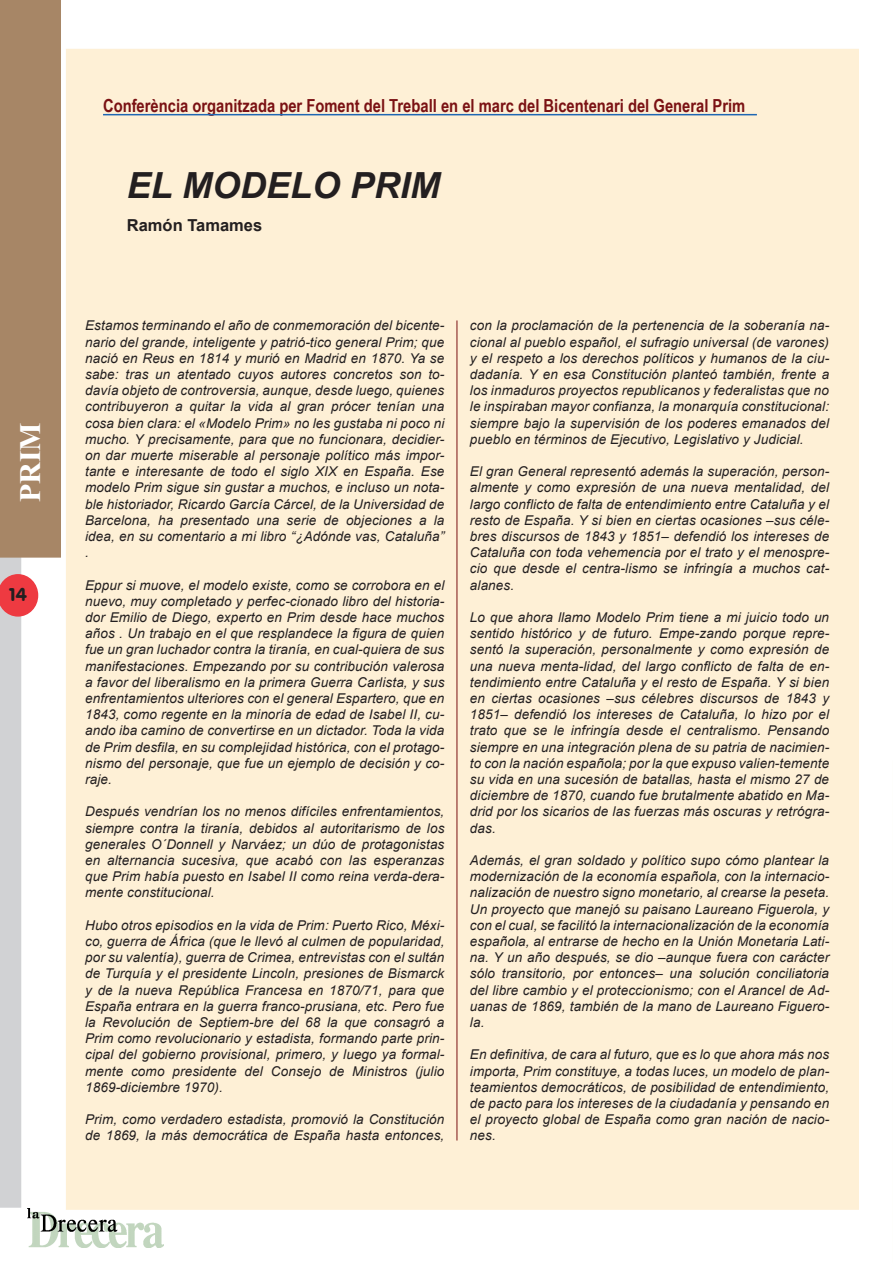
<style>
.page{position:relative;width:893px;height:1263px;background:#fff}
.page>*{position:absolute;margin:0;border:0;box-sizing:border-box;transform-origin:0 0}
.t1{font:italic 700 36px "Arial";color:#231f20}
.t2{font:700 30px "Times New Roman";color:#fff}
.t3{font:700 18px "Arial Narrow";color:#7a1113}
.t4{font:18px "VAG Rounded BT";color:#231f20}
.t5{font:700 16.5px "Arial";color:#231f20}
.t6{font:italic 13.5px/16.2px "Arial";letter-spacing:.01em;color:#231f20;text-align:justify}
</style>
<div class="page">
<img style="left:27px;top:1209px;width:136px;height:38px">
<hr style="left:892px;top:761px;width:1px;height:502px;background:#fee2b2">
<div style="left:67px;top:50px;width:791px;height:1159px;background:#fef0d6"></div>
<hr style="left:457px;top:320px;width:1px;height:820px;background:#7a1113">
<hr style="left:103px;top:114px;width:654px;height:1px;background:#1f67b3">
<svg style="left:0;top:0;width:61px;height:1208px"></svg>
<h2 class="t2" style="left:13px;top:502px;width:81px;rotate:-90deg">PRIM</h2>
<h3 class="t4" style="left:9px;top:583px;width:19px">14</h3>
<h3 class="t3" style="left:103px;top:95px;width:644px">Conferència organitzada per Foment del Treball en el marc del Bicentenari del General Prim</h3>
<h1 class="t1" style="left:127px;top:161px;width:315px">EL MODELO PRIM</h1>
<p class="t5" style="left:127px;top:214px;width:137px">Ramón Tamames</p>
<p class="t6" style="left:85px;top:318px;width:361px">Estamos terminando el año de conmemoración del bicente&shy;nario del grande, inteligente y patrió-tico general Prim; que nació en Reus en 1814 y murió en Madrid en 1870. Ya se sabe: tras un atentado cuyos autores concretos son to&shy;davía objeto de controversia, aunque, desde luego, quienes contribuyeron a quitar la vida al gran prócer tenían una cosa bien clara: el «Modelo Prim» no les gustaba ni poco ni mucho. Y precisamente, para que no funcionara, decidier&shy;on dar muerte miserable al personaje político más impor&shy;tante e interesante de todo el siglo XIX en España. Ese modelo Prim sigue sin gustar a muchos, e incluso un nota&shy;ble historiador, Ricardo García Cárcel, de la Universidad de Barcelona, ha presentado una serie de objeciones a la idea, en su comentario a mi libro “¿Adónde vas, Cataluña” .</p>
<p class="t6" style="left:85px;top:577px;width:361px">Eppur si muove, el modelo existe, como se corrobora en el nuevo, muy completado y perfec-cionado libro del historia&shy;dor Emilio de Diego, experto en Prim desde hace muchos años . Un trabajo en el que resplandece la figura de quien fue un gran luchador contra la tiranía, en cual-quiera de sus manifestaciones. Empezando por su contribución valerosa a favor del liberalismo en la primera Guerra Carlista, y sus enfrentamientos ulteriores con el general Espartero, que en 1843, como regente en la minoría de edad de Isabel II, cu&shy;ando iba camino de convertirse en un dictador. Toda la vida de Prim desfila, en su complejidad histórica, con el protago&shy;nismo del personaje, que fue un ejemplo de decisión y co&shy;raje.</p>
<p class="t6" style="left:85px;top:804px;width:361px">Después vendrían los no menos difíciles enfrentamientos, siempre contra la tiranía, debidos al autoritarismo de los generales O´Donnell y Narváez; un dúo de protagonistas en alternancia sucesiva, que acabó con las esperanzas que Prim había puesto en Isabel II como reina verda-dera&shy;mente constitucional.</p>
<p class="t6" style="left:85px;top:917px;width:361px">Hubo otros episodios en la vida de Prim: Puerto Rico, Méxi&shy;co, guerra de África (que le llevó al culmen de popularidad, por su valentía), guerra de Crimea, entrevistas con el sultán de Turquía y el presidente Lincoln, presiones de Bismarck y de la nueva República Francesa en 1870/71, para que España entrara en la guerra franco-prusiana, etc. Pero fue la Revolución de Septiem-bre del 68 la que consagró a Prim como revolucionario y estadista, formando parte prin&shy;cipal del gobierno provisional, primero, y luego ya formal&shy;mente como presidente del Consejo de Ministros (julio 1869-diciembre 1970).</p>
<p class="t6" style="left:85px;top:1111px;width:361px">Prim, como verdadero estadista, promovió la Constitución de 1869, la más democrática de España hasta entonces,</p>
<p class="t6" style="left:470px;top:318px;width:361px">con la proclamación de la pertenencia de la soberanía na&shy;cional al pueblo español, el sufragio universal (de varones) y el respeto a los derechos políticos y humanos de la ciu&shy;dadanía. Y en esa Constitución planteó también, frente a los inmaduros proyectos republicanos y federalistas que no le inspiraban mayor confianza, la monarquía constitucional: siempre bajo la supervisión de los poderes emanados del pueblo en términos de Ejecutivo, Legislativo y Judicial.</p>
<p class="t6" style="left:470px;top:463px;width:361px">El gran General representó además la superación, person&shy;almente y como expresión de una nueva mentalidad, del largo conflicto de falta de entendimiento entre Cataluña y el resto de España. Y si bien en ciertas ocasiones –sus céle&shy;bres discursos de 1843 y 1851– defendió los intereses de Cataluña con toda vehemencia por el trato y el menospre&shy;cio que desde el centra-lismo se infringía a muchos cat&shy;alanes.</p>
<p class="t6" style="left:470px;top:609px;width:361px">Lo que ahora llamo Modelo Prim tiene a mi juicio todo un sentido histórico y de futuro. Empe-zando porque repre&shy;sentó la superación, personalmente y como expresión de una nueva menta-lidad, del largo conflicto de falta de en&shy;tendimiento entre Cataluña y el resto de España. Y si bien en ciertas ocasiones –sus célebres discursos de 1843 y 1851– defendió los intereses de Cataluña, lo hizo por el trato que se le infringía desde el centralismo. Pensando siempre en una integración plena de su patria de nacimien&shy;to con la nación española; por la que expuso valien-temente su vida en una sucesión de batallas, hasta el mismo 27 de diciembre de 1870, cuando fue brutalmente abatido en Ma&shy;drid por los sicarios de las fuerzas más oscuras y retrógra&shy;das.</p>
<p class="t6" style="left:470px;top:852px;width:361px">Además, el gran soldado y político supo cómo plantear la modernización de la economía española, con la internacio&shy;nalización de nuestro signo monetario, al crearse la peseta.<br>Un proyecto que manejó su paisano Laureano Figuerola, y con el cual, se facilitó la internacionalización de la economía española, al entrarse de hecho en la Unión Monetaria Lati&shy;na. Y un año después, se dio –aunque fuera con carácter sólo transitorio, por entonces– una solución conciliatoria del libre cambio y el proteccionismo; con el Arancel de Ad&shy;uanas de 1869, también de la mano de Laureano Figuero&shy;la.</p>
<p class="t6" style="left:470px;top:1047px;width:361px">En definitiva, de cara al futuro, que es lo que ahora más nos importa, Prim constituye, a todas luces, un modelo de plan&shy;teamientos democráticos, de posibilidad de entendimiento, de pacto para los intereses de la ciudadanía y pensando en el proyecto global de España como gran nación de nacio&shy;nes.</p>
</div>
